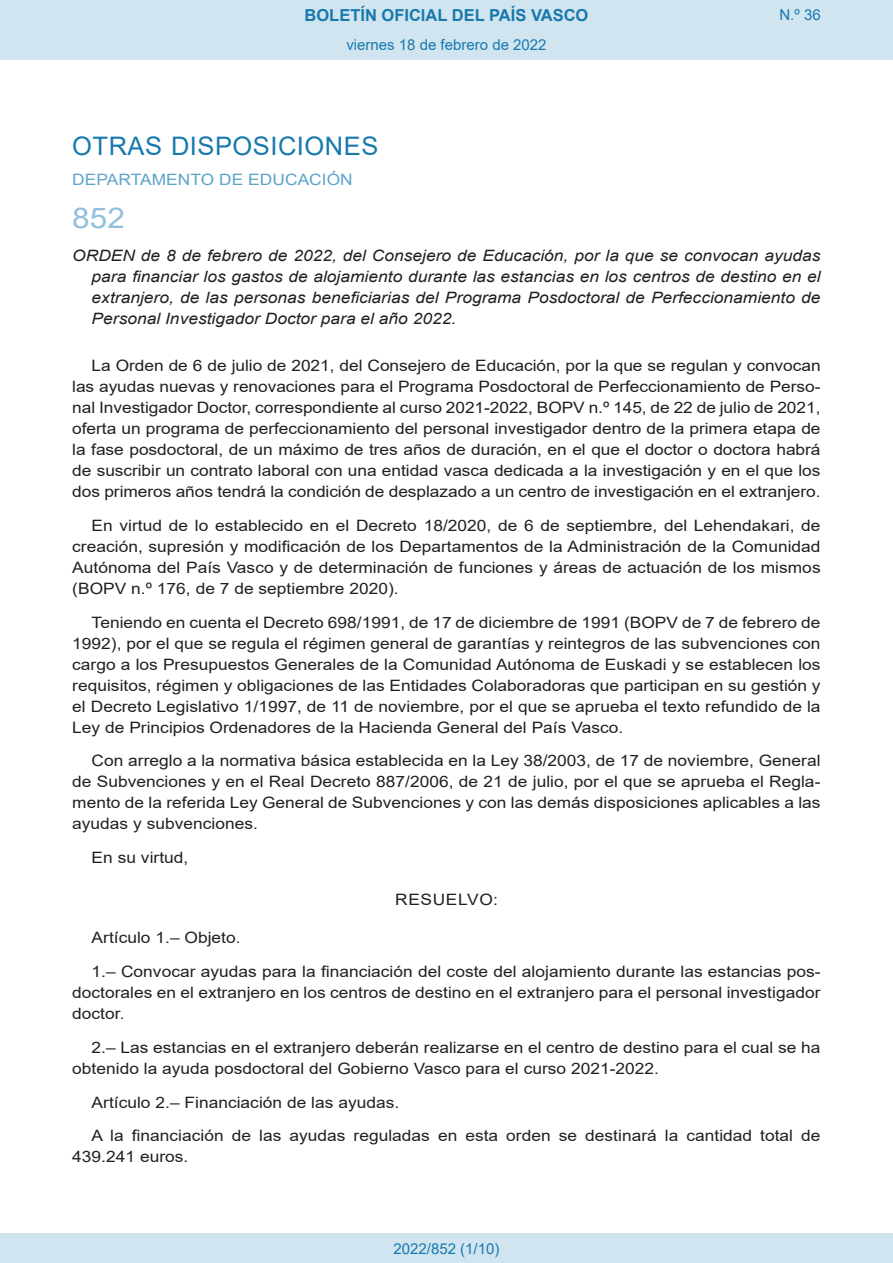
<style>
.page{position:relative;width:893px;height:1263px;background:#fff}
.page>*{position:absolute;margin:0;border:0;box-sizing:border-box;transform-origin:0 0}
.BOPVOrden{font:28.5px "Arial";color:#90c0db;scale:1.11 1}
.BOPVSeccion{font:25.5px "Arial";letter-spacing:.02em;color:#1879ad}
.t1{font:700 16.5px "Arial";color:#1879ad}
.BOPVDetalle{font:15.6px/21px "Arial";color:#231f20;text-align:justify;scale:1.11 1}
.BOPVTitulo{font:italic 15.6px/21px "Arial";color:#231f20;text-align:justify;scale:1.11 1}
.BOPVOrganismo{font:15.6px "Arial";letter-spacing:.005em;color:#5ea4ca;scale:1.11 1}
.BOPVClave{font:15.6px "Arial";letter-spacing:.035em;color:#231f20;scale:1.11 1}
.Paginacion_Centro{font:15px "Arial";color:#1879ad}
</style>
<div class="page">
<div style="left:0;top:0;width:893px;height:60px;background:#d0e5f0"></div>
<div style="left:0;top:1233px;width:893px;height:30px;background:#d0e5f0"></div>
<p class="t1" style="left:305px;top:3px;width:285px">BOLETÍN OFICIAL DEL PAÍS VASCO</p>
<p class="Paginacion_Centro" style="left:346px;top:35px;width:202px">viernes 18 de febrero de 2022</p>
<p class="Paginacion_Centro" style="left:779px;top:5px;width:43px">N.º 36</p>
<p class="BOPVSeccion" style="left:72px;top:128px;width:308px">OTRAS DISPOSICIONES</p>
<p class="BOPVOrganismo" style="left:72px;top:169px;width:254px">DEPARTAMENTO DE EDUCACIÓN</p>
<p class="BOPVOrden" style="left:72px;top:198px;width:49px">852</p>
<p class="BOPVTitulo" style="left:92px;top:246px;width:658px;text-indent:-19px">ORDEN de 8 de febrero de 2022, del Consejero de Educación, por la que se convocan ayudas para financiar los gastos de alojamiento durante las estancias en los centros de destino en el extranjero, de las personas beneficiarias del Programa Posdoctoral de Perfeccionamiento de Personal Investigador Doctor para el año 2022.</p>
<p class="BOPVDetalle" style="left:72px;top:355px;width:676px;text-indent:19px">La Orden de 6 de julio de 2021, del Consejero de Educación, por la que se regulan y convocan las ayudas nuevas y renovaciones para el Programa Posdoctoral de Perfeccionamiento de Perso&shy;nal Investigador Doctor, correspondiente al curso 2021-2022, BOPV n.º 145, de 22 de julio de 2021, oferta un programa de perfeccionamiento del personal investigador dentro de la primera etapa de la fase posdoctoral, de un máximo de tres años de duración, en el que el doctor o doctora habrá de suscribir un contrato laboral con una entidad vasca dedicada a la investigación y en el que los dos primeros años tendrá la condición de desplazado a un centro de investigación en el extranjero.</p>
<p class="BOPVDetalle" style="left:72px;top:515px;width:676px;text-indent:19px">En virtud de lo establecido en el Decreto 18/2020, de 6 de septiembre, del Lehendakari, de creación, supresión y modificación de los Departamentos de la Administración de la Comunidad Autónoma del País Vasco y de determinación de funciones y áreas de actuación de los mismos (BOPV n.º 176, de 7 de septiembre 2020).</p>
<p class="BOPVDetalle" style="left:72px;top:611px;width:676px;text-indent:19px">Teniendo en cuenta el Decreto 698/1991, de 17 de diciembre de 1991 (BOPV de 7 de febrero de 1992), por el que se regula el régimen general de garantías y reintegros de las subvenciones con cargo a los Presupuestos Generales de la Comunidad Autónoma de Euskadi y se establecen los requisitos, régimen y obligaciones de las Entidades Colaboradoras que participan en su gestión y el Decreto Legislativo 1/1997, de 11 de noviembre, por el que se aprueba el texto refundido de la Ley de Principios Ordenadores de la Hacienda General del País Vasco.</p>
<p class="BOPVDetalle" style="left:72px;top:750px;width:676px;text-indent:19px">Con arreglo a la normativa básica establecida en la Ley 38/2003, de 17 de noviembre, General de Subvenciones y en el Real Decreto 887/2006, de 21 de julio, por el que se aprueba el Regla&shy;mento de la referida Ley General de Subvenciones y con las demás disposiciones aplicables a las ayudas y subvenciones.</p>
<p class="BOPVDetalle" style="left:92px;top:847px;width:89px">En su virtud,</p>
<p class="BOPVClave" style="left:395px;top:889px;width:94px">RESUELVO:</p>
<p class="BOPVDetalle" style="left:92px;top:927px;width:136px">Artículo 1.– Objeto.</p>
<p class="BOPVDetalle" style="left:72px;top:961px;width:676px;text-indent:19px">1.– Convocar ayudas para la financiación del coste del alojamiento durante las estancias pos&shy;doctorales en el extranjero en los centros de destino en el extranjero para el personal investigador doctor.</p>
<p class="BOPVDetalle" style="left:72px;top:1037px;width:675px;text-indent:19px">2.– Las estancias en el extranjero deberán realizarse en el centro de destino para el cual se ha obtenido la ayuda posdoctoral del Gobierno Vasco para el curso 2021-2022.</p>
<p class="BOPVDetalle" style="left:92px;top:1091px;width:279px">Artículo 2.– Financiación de las ayudas.</p>
<p class="BOPVDetalle" style="left:72px;top:1125px;width:676px;text-indent:19px">A la financiación de las ayudas reguladas en esta orden se destinará la cantidad total de<br>439.241 euros.</p>
<p class="Paginacion_Centro" style="left:393px;top:1238px;width:107px">2022/852 (1/10)</p>
</div>
